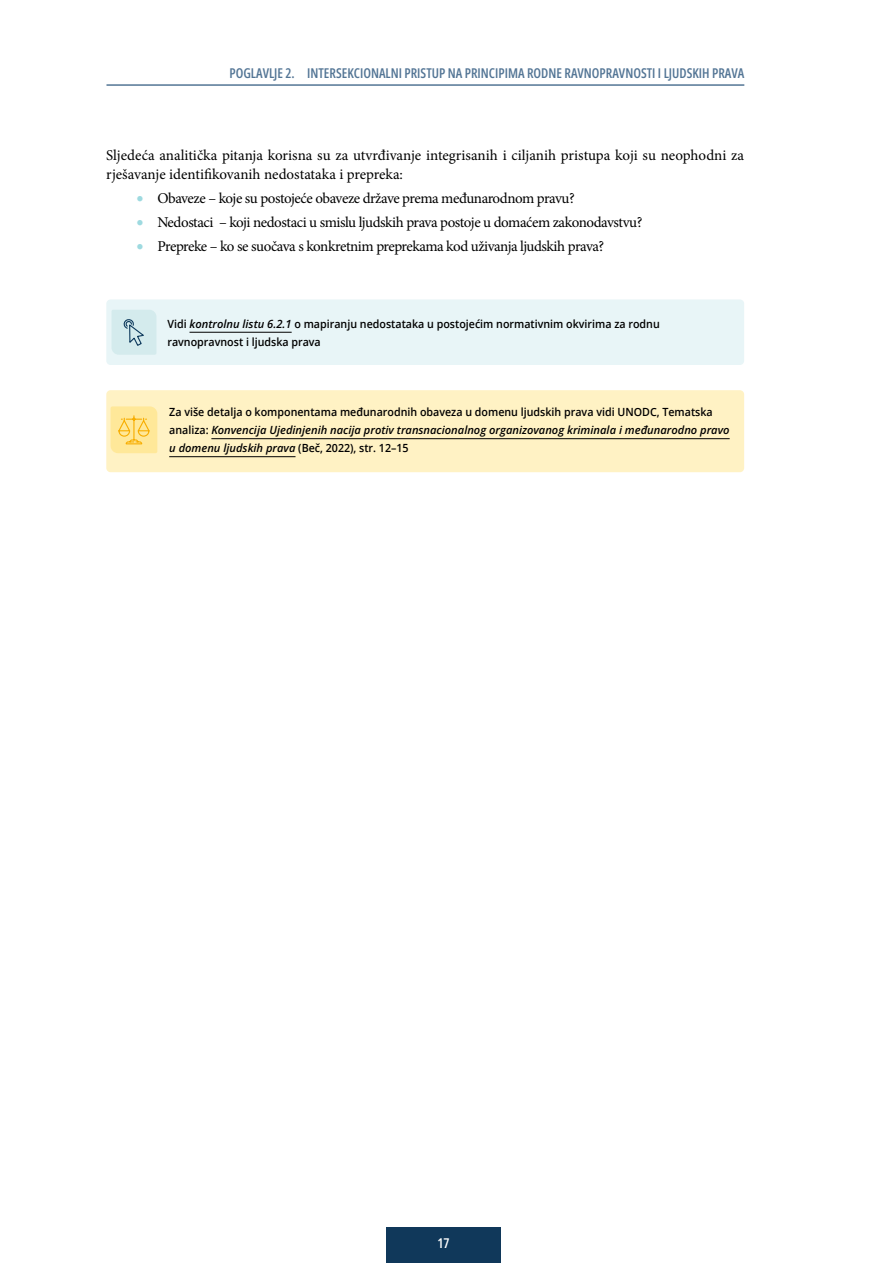
<style>
.page{position:relative;width:893px;height:1263px;background:#fff}
.page>*{position:absolute;margin:0;border:0;box-sizing:border-box;transform-origin:0 0}
.t1{font:15px "Minion Pro";letter-spacing:-.025em;color:#000}
.t2{font:15px/19.5px "Minion Pro";color:#000}
.t3{font:600 13.5px "Open Sans Condensed";color:#537595}
.t4{font:600 13.5px "Open Sans Condensed";color:#fff}
.t5{font:600 11.25px/18px "Open Sans";color:#000;scale:.95 1}
.s1{font-weight:700;font-size:19.5px;color:#9edae0}
.s2{font-style:italic}
</style>
<div class="page">
<hr style="left:106px;top:84px;width:638px;height:2px;background:#537595">
<div style="left:386px;top:1227px;width:115px;height:36px;background:#10385a"></div>
<div style="left:106px;top:299px;width:638px;height:66px;background:#e8f5f7;border-radius:4px"></div>
<svg style="left:112px;top:310px;width:44px;height:45px"></svg>
<hr style="left:189px;top:332px;width:103px;height:1px;background:#000">
<div style="left:106px;top:390px;width:638px;height:82px;background:#fff2c4;border-radius:4px"></div>
<svg style="left:111px;top:406px;width:46px;height:47px"></svg>
<hr style="left:211px;top:438px;width:519px;height:1px;background:#000">
<hr style="left:169px;top:456px;width:126px;height:1px;background:#000">
<p class="t3" style="left:229px;top:64px;width:516px">POGLAVLJE 2. INTERSEKCIONALNI PRISTUP NA PRINCIPIMA RODNE RAVNOPRAVNOSTI I LJUDSKIH PRAVA</p>
<h1 class="t2" style="left:106px;top:145px;width:639px">Sljedeća analitička pitanja korisna su za utvrđivanje integrisanih i ciljanih pristupa koji su neophodni za rješavanje identifikovanih nedostataka i prepreka:</h1>
<h1 class="t1" style="left:136px;top:188px;width:440px"><span class="s1">•</span> Obaveze – koje su postojeće obaveze države prema međunarodnom pravu?</h1>
<h1 class="t1" style="left:136px;top:212px;width:508px"><span class="s1">•</span> Nedostaci – koji nedostaci u smislu ljudskih prava postoje u domaćem zakonodavstvu?</h1>
<h1 class="t1" style="left:136px;top:236px;width:470px"><span class="s1">•</span> Prepreke – ko se suočava s konkretnim preprekama kod uživanja ljudskih prava?</h1>
<p class="t5" style="left:167px;top:314px;width:520px">Vidi <span class="s2">kontrolnu listu 6.2.1</span> o mapiranju nedostataka u postojećim normativnim okvirima za rodnu ravnopravnost i ljudska prava</p>
<p class="t5" style="left:169px;top:403px;width:591px">Za više detalja o komponentama međunarodnih obaveza u domenu ljudskih prava vidi UNODC, Tematska analiza: <span class="s2">Konvencija Ujedinjenih nacija protiv transnacionalnog organizovanog kriminala i međunarodno pravo u domenu ljudskih prava</span> (Beč, 2022), str. 12–15</p>
<p class="t4" style="left:437px;top:1234px;width:14px">17</p>
</div>
